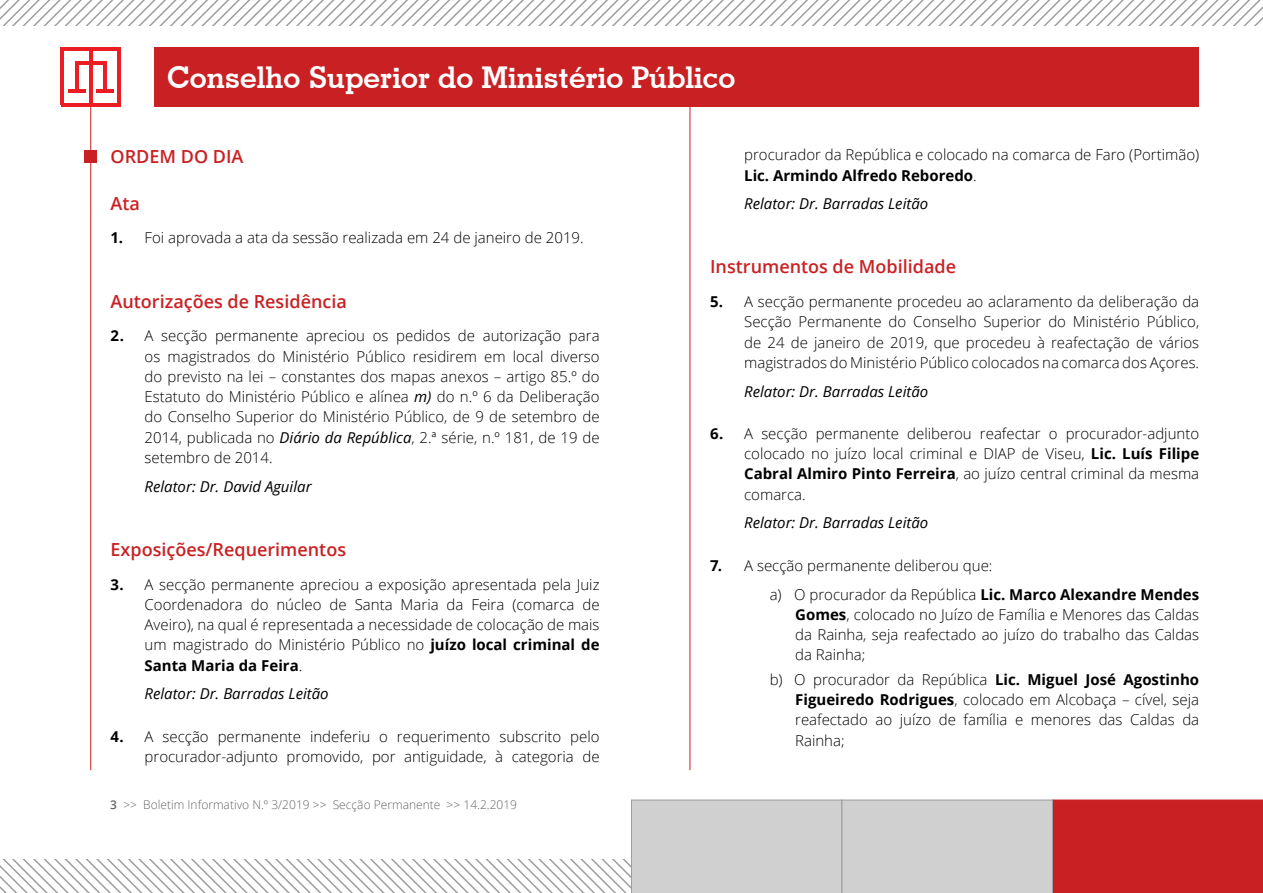
<style>
.page{position:relative;width:1263px;height:893px;background:#fff}
.page>*{position:absolute;margin:0;border:0;box-sizing:border-box;transform-origin:0 0}
.t1{font:700 30px "Geometric Slab 703 BT";color:#fff}
.titulo_texto{font:600 18px "Open Sans";color:#c92123}
.titulo_texto_maiuscu{font:600 18px "Open Sans";color:#c92123}
.texto_miolo_light{font:300 15px/20.2px "Open Sans";color:#000;text-align:justify}
.alínea_1{font:300 15px/20.2px "Open Sans";color:#000;text-align:justify}
.relator_fim{font:italic 15px "Open Sans";color:#000}
.texto_miolo_light_fi{font:300 15px "Open Sans";color:#000}
.t2{font:300 12px "Open Sans";color:#646464}
.s1{font-weight:700}
.s2{font-weight:400;font-style:italic}
.s3{font-weight:600}
</style>
<div class="page">
<svg style="left:0;top:800px;width:1263px;height:93px"></svg>
<div style="left:154px;top:47px;width:1045px;height:60px;background:#c92123"></div>
<hr style="left:90px;top:104px;width:1px;height:666px;background:#c92123">
<hr style="left:75px;top:61px;width:3px;height:31px;background:#ed1d24">
<hr style="left:61px;top:47px;width:3px;height:58px;background:#ed1d24">
<hr style="left:117px;top:49px;width:3px;height:56px;background:#ed1d24">
<hr style="left:61px;top:103px;width:59px;height:4px;background:#ed1d24">
<hr style="left:61px;top:47px;width:59px;height:4px;background:#ed1d24">
<hr style="left:89px;top:48px;width:3px;height:56px;background:#ed1d24">
<hr style="left:68px;top:89px;width:17px;height:4px;background:#ed1d24">
<hr style="left:103px;top:61px;width:3px;height:31px;background:#ed1d24">
<hr style="left:75px;top:61px;width:31px;height:4px;background:#ed1d24">
<hr style="left:96px;top:89px;width:18px;height:4px;background:#ed1d24">
<hr style="left:690px;top:104px;width:1px;height:666px;background:#c92123">
<svg style="left:0;top:0;width:1263px;height:26px"></svg>
<div style="left:84px;top:150px;width:13px;height:13px;background:#c92123"></div>
<h1 class="t1" style="left:167px;top:60px;width:570px">Conselho Superior do Ministério Público</h1>
<p class="titulo_texto_maiuscu" style="left:111px;top:144px;width:134px">ORDEM DO DIA</p>
<p class="titulo_texto" style="left:111px;top:191px;width:31px">Ata</p>
<p class="texto_miolo_light_fi" style="left:111px;top:228px;width:475px"><span class="s1">1.</span> Foi aprovada a ata da sessão realizada em 24 de janeiro de 2019.</p>
<p class="texto_miolo_light" style="left:744px;top:144px;width:456px">procurador da República e colocado na comarca de Faro (Portimão)<br><span class="s1">Lic. Armindo Alfredo Reboredo</span>.</p>
<p class="relator_fim" style="left:744px;top:194px;width:186px">Relator: Dr. Barradas Leitão</p>
<p class="titulo_texto" style="left:111px;top:289px;width:238px">Autorizações de Residência</p>
<p class="texto_miolo_light" style="left:145px;top:325px;width:456px;text-indent:-34px"><span class="s1">2.</span> A secção permanente apreciou os pedidos de autorização para os magistrados do Ministério Público residirem em local diverso do previsto na lei – constantes dos mapas anexos – artigo 85.º do Estatuto do Ministério Público e alínea <span class="s2">m)</span> do n.º 6 da Deliberação do Conselho Superior do Ministério Público, de 9 de setembro de 2014, publicada no <span class="s2">Diário da República</span>, 2.ª série, n.º 181, de 19 de setembro de 2014.</p>
<p class="relator_fim" style="left:145px;top:476px;width:169px">Relator: Dr. David Aguilar</p>
<p class="titulo_texto" style="left:111px;top:537px;width:237px">Exposições/Requerimentos</p>
<p class="texto_miolo_light" style="left:145px;top:573px;width:456px;text-indent:-34px"><span class="s1">3.</span> A secção permanente apreciou a exposição apresentada pela Juiz Coordenadora do núcleo de Santa Maria da Feira (comarca de Aveiro), na qual é representada a necessidade de colocação de mais um magistrado do Ministério Público no <span class="s1">juízo local criminal de Santa Maria da Feira</span>.</p>
<p class="relator_fim" style="left:145px;top:683px;width:186px">Relator: Dr. Barradas Leitão</p>
<p class="texto_miolo_light" style="left:111px;top:726px;width:490px;text-align:right"><span class="s1">4.</span> A secção permanente indeferiu o requerimento subscrito pelo procurador‑adjunto promovido, por antiguidade, à categoria de</p>
<p class="t2" style="left:110px;top:796px;width:408px"><span class="s3">3</span> &gt;&gt; Boletim Informativo N.º 3/2019 &gt;&gt; Secção Permanente &gt;&gt; 14.2.2019</p>
<p class="titulo_texto" style="left:710px;top:255px;width:247px">Instrumentos de Mobilidade</p>
<p class="texto_miolo_light" style="left:744px;top:291px;width:456px;text-indent:-34px"><span class="s1">5.</span> A secção permanente procedeu ao aclaramento da deliberação da Secção Permanente do Conselho Superior do Ministério Público, de 24 de janeiro de 2019, que procedeu à reafectação de vários magistrados do Ministério Público colocados na comarca dos Açores.</p>
<p class="relator_fim" style="left:744px;top:381px;width:186px">Relator: Dr. Barradas Leitão</p>
<p class="texto_miolo_light" style="left:744px;top:423px;width:457px;text-indent:-34px"><span class="s1">6.</span> A secção permanente deliberou reafectar o procurador‑adjunto colocado no juízo local criminal e DIAP de Viseu, <span class="s1">Lic. Luís Filipe Cabral Almiro Pinto Ferreira</span>, ao juízo central criminal da mesma comarca.</p>
<p class="relator_fim" style="left:744px;top:513px;width:186px">Relator: Dr. Barradas Leitão</p>
<p class="texto_miolo_light" style="left:710px;top:555px;width:284px"><span class="s1">7.</span> A secção permanente deliberou que:</p>
<p class="alínea_1" style="left:795px;top:583px;width:405px;text-indent:-26px">a) O procurador da República <span class="s1">Lic. Marco Alexandre Mendes Gomes</span>, colocado no Juízo de Família e Menores das Caldas da Rainha, seja reafectado ao juízo do trabalho das Caldas da Rainha;</p>
<p class="alínea_1" style="left:795px;top:669px;width:405px;text-indent:-26px">b) O procurador da República <span class="s1">Lic. Miguel José Agostinho Figueiredo Rodrigues</span>, colocado em Alcobaça – cível, seja reafectado ao juízo de família e menores das Caldas da Rainha;</p>
</div>
